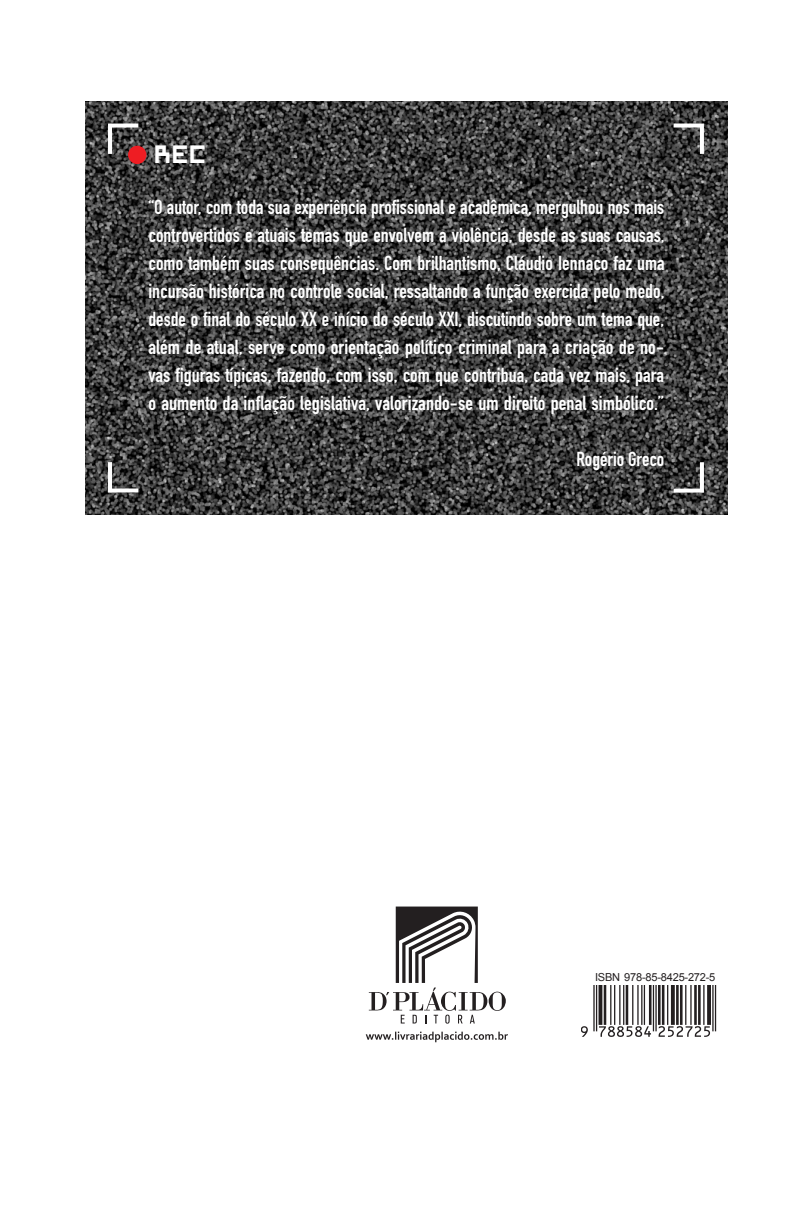
<style>
.page{position:relative;width:802px;height:1218px;background:#fff}
.page>*{position:absolute;margin:0;border:0;box-sizing:border-box;transform-origin:0 0}
.t1{font:24px "Symtext";color:#fff}
.ROSTO_AUTOR{font:20px/28px "DIN Engschrift Std";letter-spacing:.005em;color:#fff;text-align:justify}
.t2{font:11px "Arial";letter-spacing:-.02em;color:#231f20}
</style>
<div class="page">
<svg style="left:368px;top:906px;width:137px;height:117px"></svg>
<svg style="left:365px;top:1031px;width:142px;height:11px"></svg>
<svg style="left:582px;top:985px;width:135px;height:52px"></svg>
<svg style="left:581px;top:985px;width:134px;height:51px"></svg>
<img style="left:86px;top:102px;width:640px;height:413px">
<svg style="left:669px;top:121px;width:36px;height:37px"></svg>
<svg style="left:106px;top:121px;width:36px;height:37px"></svg>
<svg style="left:106px;top:458px;width:36px;height:36px"></svg>
<svg style="left:669px;top:458px;width:36px;height:36px"></svg>
<div style="left:128px;top:146px;width:18px;height:18px;background:#ee1d23;border-radius:50%"></div>
<p class="t1" style="left:155px;top:135px;width:54px">REC</p>
<p class="ROSTO_AUTOR" style="left:148px;top:193px;width:517px">“O autor, com toda sua experiência profissional e acadêmica, mergulhou nos mais controvertidos e atuais temas que envolvem a violência, desde as suas causas, como também suas consequências. Com brilhantismo, Cláudio Iennaco faz uma incursão histórica no controle social, ressaltando a função exercida pelo medo, desde o final do século XX e início do século XXI, discutindo sobre um tema que, além de atual, serve como orientação político criminal para a criação de no&shy;vas figuras típicas, fazendo, com isso, com que contribua, cada vez mais, para o aumento da inflação legislativa, valorizando-se um direito penal simbólico.”</p>
<p class="ROSTO_AUTOR" style="left:576px;top:445px;width:89px">Rogério Greco</p>
<p class="t2" style="left:594px;top:969px;width:122px">ISBN 978-85-8425-272-5</p>
</div>
